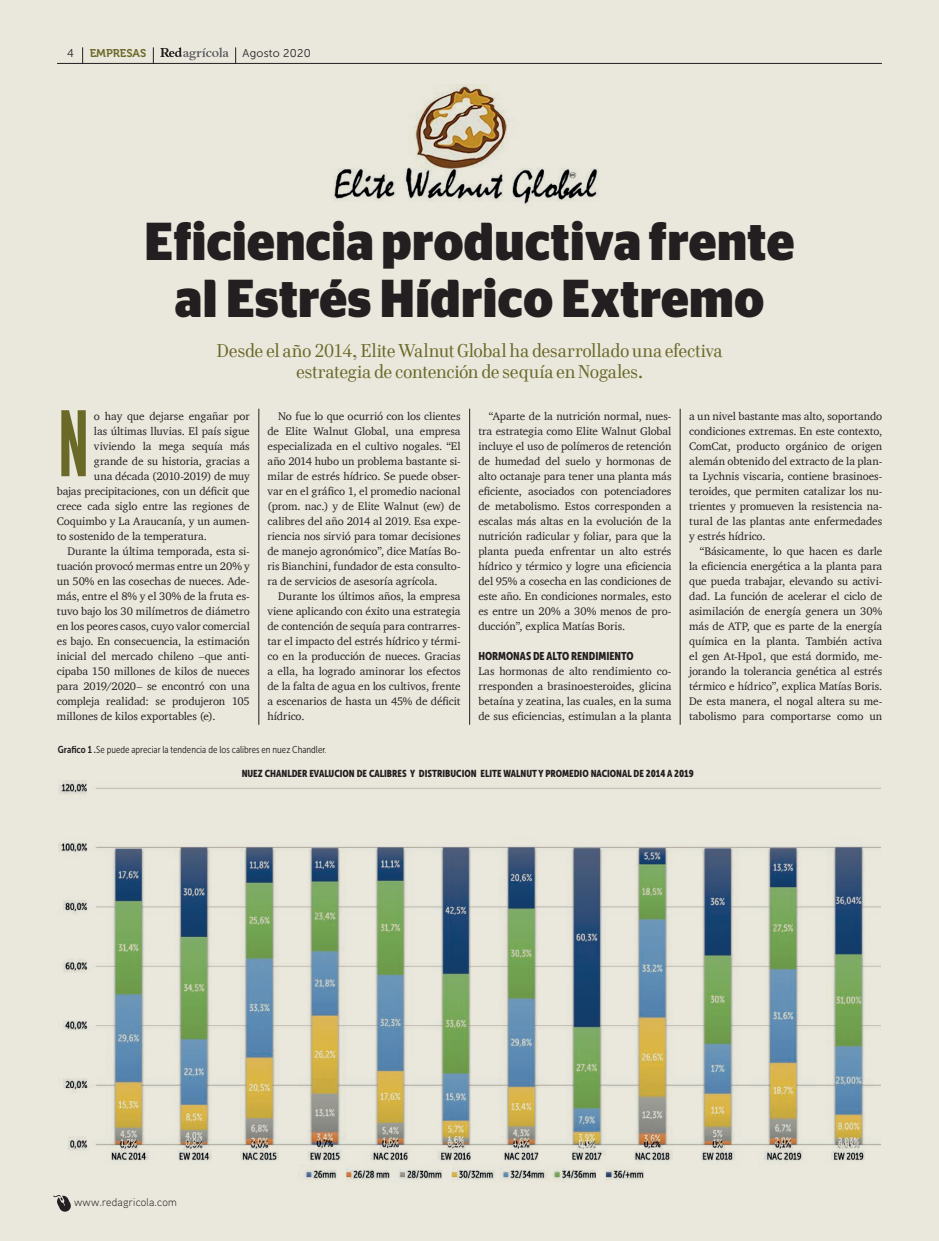
<style>
.page{position:relative;width:939px;height:1241px;background:#fff}
.page>*{position:absolute;margin:0;border:0;box-sizing:border-box;transform-origin:0 0}
.t1{font:90px "M Fred";color:#6b6928}
.t2{font:700 53.25px/56.6px "Stag Sans";letter-spacing:.01em;color:#231f20;text-align:center;scale:.9 1}
.t3{font:18.75px/21.2px "Cellini TF";letter-spacing:-.01em;color:#6b6928;text-align:center}
.t4{font:11.25px/15px "Charter";letter-spacing:-.005em;color:#231f20;text-align:justify}
.t5{font:11.25px "Museo Sans Condensed 900";color:#231f20}
.t6{font:300 11.25px "Aaux Pro";letter-spacing:.02em;color:#231f20}
.t7{font:11.25px "Museo Sans 300";letter-spacing:.02em;color:#231f20}
.t8{font:11.25px "Museo 700";color:#6b6928}
.t9{font:10px "Museo Sans Condensed 900";color:#231f20}
.t10{font:10px "Museo Sans Condensed 300";color:#231f20}
.s1{font-family:"Museo Sans Condensed 700"}
</style>
<div class="page">
<div style="left:0;top:0;width:939px;height:1240px;background:#eae8dd"></div>
<hr style="left:57px;top:63px;width:825px;height:1px;background:#231f20">
<svg style="left:160px;top:47px;width:69px;height:13px"></svg>
<svg style="left:235px;top:47px;width:1px;height:16px"></svg>
<svg style="left:82px;top:47px;width:1px;height:16px"></svg>
<svg style="left:153px;top:47px;width:1px;height:16px"></svg>
<svg style="left:53px;top:1195px;width:18px;height:17px"></svg>
<hr style="left:259px;top:408px;width:1px;height:316px;background:#231f20">
<hr style="left:469px;top:408px;width:1px;height:316px;background:#231f20">
<hr style="left:680px;top:408px;width:1px;height:316px;background:#231f20">
<img style="left:334px;top:84px;width:265px;height:120px">
<img style="left:58px;top:780px;width:823px;height:402px">
<p class="t7" style="left:67px;top:47px;width:8px">4</p>
<p class="t8" style="left:90px;top:46px;width:58px">EMPRESAS</p>
<p class="t7" style="left:243px;top:47px;width:70px">Agosto 2020</p>
<h2 class="t2" style="left:145px;top:213px;width:724px">Eficiencia productiva frente al Estrés Hídrico Extremo</h2>
<h3 class="t3" style="left:216px;top:339px;width:508px">Desde el año 2014, Elite Walnut Global ha desarrollado una efectiva estrategia de contención de sequía en Nogales.</h3>
<p class="t4" style="left:94px;top:409px;width:157px">o hay que dejarse engañar por</p>
<p class="t4" style="left:94px;top:424px;width:157px">las últimas lluvias. El país sigue</p>
<p class="t4" style="left:94px;top:438px;width:157px">viviendo la mega sequía más</p>
<p class="t4" style="left:94px;top:453px;width:157px">grande de su historia, gracias a</p>
<p class="t4" style="left:94px;top:468px;width:157px">una década (2010-2019) de muy</p>
<p class="t4" style="left:57px;top:483px;width:194px">bajas precipitaciones, con un déficit que</p>
<p class="t4" style="left:57px;top:498px;width:194px">crece cada siglo entre las regiones de</p>
<p class="t4" style="left:57px;top:513px;width:194px">Coquimbo y La Araucanía, y un aumen-</p>
<p class="t4" style="left:57px;top:528px;width:152px">to sostenido de la temperatura.</p>
<p class="t4" style="left:67px;top:543px;width:184px">Durante la última temporada, esta si-</p>
<p class="t4" style="left:57px;top:558px;width:194px">tuación provocó mermas entre un 20% y</p>
<p class="t4" style="left:57px;top:573px;width:194px">un 50% en las cosechas de nueces. Ade-</p>
<p class="t4" style="left:57px;top:588px;width:194px">más, entre el 8% y el 30% de la fruta es-</p>
<p class="t4" style="left:57px;top:603px;width:194px">tuvo bajo los 30 milímetros de diámetro</p>
<p class="t4" style="left:57px;top:618px;width:195px">en los peores casos, cuyo valor comercial</p>
<p class="t4" style="left:57px;top:633px;width:195px">es bajo. En consecuencia, la estimación</p>
<p class="t4" style="left:57px;top:648px;width:194px">inicial del mercado chileno –que anti-</p>
<p class="t4" style="left:57px;top:663px;width:194px">cipaba 150 millones de kilos de nueces</p>
<p class="t4" style="left:57px;top:678px;width:194px">para 2019/2020– se encontró con una</p>
<p class="t4" style="left:57px;top:693px;width:194px">compleja realidad: se produjeron 105</p>
<p class="t4" style="left:57px;top:708px;width:160px">millones de kilos exportables (e).</p>
<h1 class="t1" style="left:57px;top:395px;width:35px">N</h1>
<p class="t4" style="left:478px;top:409px;width:195px;text-indent:11px">“Aparte de la nutrición normal, nues&shy;tra estrategia como Elite Walnut Global incluye el uso de polímeros de retención de humedad del suelo y hormonas de alto octanaje para tener una planta más eficiente, asociados con potenciadores de metabolismo. Estos corresponden a escalas más altas en la evolución de la nutrición radicular y foliar, para que la planta pueda enfrentar un alto estrés hídrico y térmico y logre una eficiencia del 95% a cosecha en las condiciones de este año. En condiciones normales, esto es entre un 20% a 30% menos de pro&shy;ducción”, explica Matías Boris.</p>
<p class="t5" style="left:478px;top:650px;width:157px">HORMONAS DE ALTO RENDIMIENTO</p>
<p class="t4" style="left:478px;top:663px;width:195px">Las hormonas de alto rendimiento co&shy;rresponden a brasinoesteroides, glicina betaína y zeatina, las cuales, en la suma de sus eficiencias, estimulan a la planta</p>
<p class="t4" style="left:268px;top:408px;width:195px;text-indent:11px">No fue lo que ocurrió con los clientes de Elite Walnut Global, una empresa especializada en el cultivo nogales. “El año 2014 hubo un problema bastante si&shy;milar de estrés hídrico. Se puede obser&shy;var en el gráfico 1, el promedio nacional (prom. nac.) y de Elite Walnut (ew) de calibres del año 2014 al 2019. Esa expe&shy;riencia nos sirvió para tomar decisiones de manejo agronómico”, dice Matías Bo&shy;ris Bianchini, fundador de esta consulto&shy;ra de servicios de asesoría agrícola.</p>
<p class="t4" style="left:268px;top:588px;width:195px;text-indent:11px">Durante los últimos años, la empresa viene aplicando con éxito una estrategia de contención de sequía para contrarres&shy;tar el impacto del estrés hídrico y térmi&shy;co en la producción de nueces. Gracias a ella, ha logrado aminorar los efectos de la falta de agua en los cultivos, frente a escenarios de hasta un 45% de déficit hídrico.</p>
<p class="t10" style="left:58px;top:743px;width:270px"><span class="s1">Grafico 1 .</span>Se puede apreciar la tendencia de los calibres en nuez Chandler.</p>
<p class="t9" style="left:242px;top:768px;width:454px">NUEZ CHANLDER EVALUCION DE CALIBRES Y DISTRIBUCION ELITE WALNUT Y PROMEDIO NACIONAL DE 2014 A 2019</p>
<p class="t4" style="left:689px;top:408px;width:195px">a un nivel bastante mas alto, soportando condiciones extremas. En este contexto, ComCat, producto orgánico de origen alemán obtenido del extracto de la plan&shy;ta Lychnis viscaria, contiene brasinoes&shy;teroides, que permiten catalizar los nu&shy;trientes y promueven la resistencia na&shy;tural de las plantas ante enfermedades y estrés hídrico.</p>
<p class="t4" style="left:689px;top:543px;width:195px;text-indent:11px">“Básicamente, lo que hacen es darle la eficiencia energética a la planta para que pueda trabajar, elevando su activi&shy;dad. La función de acelerar el ciclo de asimilación de energía genera un 30% más de ATP, que es parte de la energía química en la planta. También activa el gen At-Hpo1, que está dormido, me&shy;jorando la tolerancia genética al estrés térmico e hídrico”, explica Matías Boris.<br>De esta manera, el nogal altera su me&shy;tabolismo para comportarse como un</p>
<p class="t6" style="left:74px;top:1194px;width:104px">www.redagricola.com</p>
</div>
